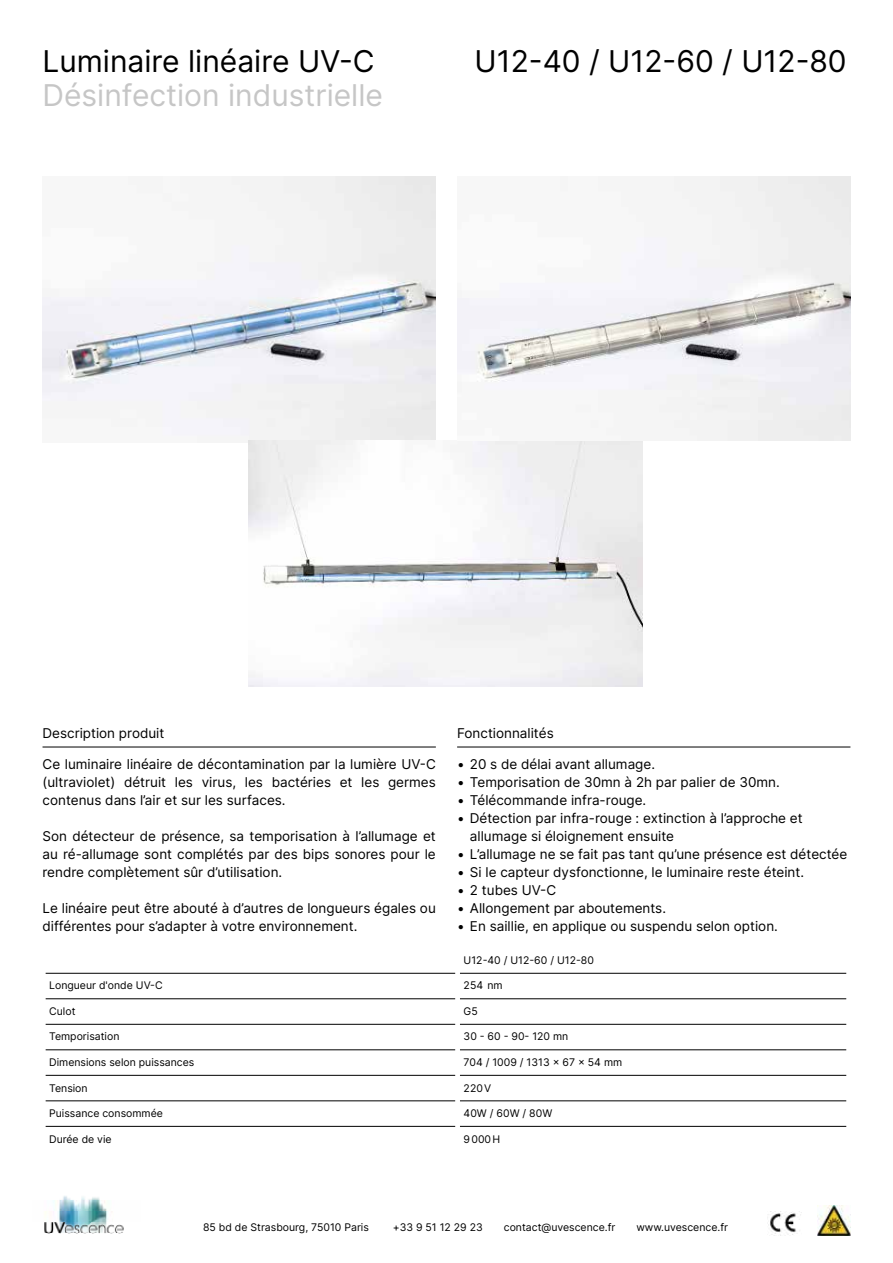
<style>
.page{position:relative;width:893px;height:1263px;background:#fff}
.page>*{position:absolute;margin:0;border:0;box-sizing:border-box;transform-origin:0 0}
.t1{font:30px "Inter";color:#000}
.t2{font:30px "Inter";color:#c6c6c6}
.t3{font:13.5px/18px "Inter";color:#000;text-align:justify}
.t4{font:10.5px "Inter";color:#000}
</style>
<div class="page">
<img style="left:43px;top:176px;width:393px;height:266px">
<img style="left:249px;top:440px;width:393px;height:246px">
<hr style="left:43px;top:747px;width:393px;height:1px;background:#000">
<hr style="left:457px;top:747px;width:393px;height:1px;background:#000">
<svg style="left:45px;top:972px;width:801px;height:154px"></svg>
<hr style="left:460px;top:973px;width:386px;height:1px;background:#000">
<hr style="left:460px;top:998px;width:386px;height:1px;background:#000">
<hr style="left:460px;top:1024px;width:386px;height:1px;background:#000">
<hr style="left:460px;top:1049px;width:386px;height:1px;background:#000">
<hr style="left:460px;top:1075px;width:386px;height:1px;background:#000">
<hr style="left:460px;top:1100px;width:386px;height:1px;background:#000">
<hr style="left:460px;top:1126px;width:386px;height:1px;background:#000">
<hr style="left:45px;top:973px;width:410px;height:1px;background:#000">
<hr style="left:45px;top:998px;width:410px;height:1px;background:#000">
<hr style="left:45px;top:1024px;width:410px;height:1px;background:#000">
<hr style="left:45px;top:1049px;width:410px;height:1px;background:#000">
<hr style="left:45px;top:1075px;width:410px;height:1px;background:#000">
<hr style="left:45px;top:1100px;width:410px;height:1px;background:#000">
<hr style="left:45px;top:1126px;width:410px;height:1px;background:#000">
<div style="left:455px;top:948px;width:5px;height:25px;background:#fff"></div>
<div style="left:455px;top:973px;width:5px;height:26px;background:#fff"></div>
<div style="left:455px;top:999px;width:5px;height:25px;background:#fff"></div>
<div style="left:455px;top:1024px;width:5px;height:26px;background:#fff"></div>
<div style="left:455px;top:1050px;width:5px;height:25px;background:#fff"></div>
<div style="left:455px;top:1075px;width:5px;height:26px;background:#fff"></div>
<div style="left:455px;top:1101px;width:5px;height:25px;background:#fff"></div>
<img style="left:457px;top:176px;width:393px;height:264px">
<img style="left:44px;top:1196px;width:80px;height:38px">
<img style="left:817px;top:1206px;width:33px;height:29px">
<img style="left:767px;top:1211px;width:34px;height:24px">
<h1 class="t1" style="left:43px;top:39px;width:334px">Luminaire linéaire UV-C</h1>
<h1 class="t1" style="left:475px;top:39px;width:374px">U12-40 / U12-60 / U12-80</h1>
<h1 class="t2" style="left:43px;top:73px;width:342px">Désinfection industrielle</h1>
<p class="t3" style="left:43px;top:724px;width:123px">Description produit</p>
<p class="t3" style="left:43px;top:755px;width:395px">Ce luminaire linéaire de décontamination par la lumière UV-C (ultraviolet) détruit les virus, les bactéries et les germes contenus dans l’air et sur les surfaces.</p>
<p class="t3" style="left:43px;top:827px;width:395px">Son détecteur de présence, sa temporisation à l’allumage et au ré-allumage sont complétés par des bips sonores pour le rendre complètement sûr d’utilisation.</p>
<p class="t3" style="left:43px;top:899px;width:395px">Le linéaire peut être abouté à d’autres de longueurs égales ou différentes pour s’adapter à votre environnement.</p>
<p class="t3" style="left:457px;top:724px;width:98px">Fonctionnalités</p>
<p class="t3" style="left:457px;top:755px;width:199px">• 20 s de délai avant allumage.</p>
<p class="t3" style="left:457px;top:773px;width:324px">• Temporisation de 30mn à 2h par palier de 30mn.</p>
<p class="t3" style="left:457px;top:791px;width:191px">• Télécommande infra-rouge.</p>
<p class="t3" style="left:470px;top:809px;width:334px;text-indent:-13px">• Détection par infra-rouge : extinction à l’approche et allumage si éloignement ensuite</p>
<p class="t3" style="left:457px;top:845px;width:392px">• L’allumage ne se fait pas tant qu’une présence est détectée</p>
<p class="t3" style="left:457px;top:863px;width:348px">• Si le capteur dysfonctionne, le luminaire reste éteint.</p>
<p class="t3" style="left:457px;top:881px;width:101px">• 2 tubes UV-C</p>
<p class="t3" style="left:457px;top:899px;width:210px">• Allongement par aboutements.</p>
<p class="t3" style="left:457px;top:917px;width:322px">• En saillie, en applique ou suspendu selon option.</p>
<p class="t4" style="left:464px;top:952px;width:132px">U12-40 / U12-60 / U12-80</p>
<p class="t4" style="left:49px;top:978px;width:115px">Longueur d'onde UV-C</p>
<p class="t4" style="left:464px;top:978px;width:41px">254 nm</p>
<p class="t4" style="left:49px;top:1003px;width:28px">Culot</p>
<p class="t4" style="left:464px;top:1003px;width:16px">G5</p>
<p class="t4" style="left:49px;top:1029px;width:72px">Temporisation</p>
<p class="t4" style="left:464px;top:1029px;width:106px">30 - 60 - 90- 120 mn</p>
<p class="t4" style="left:49px;top:1054px;width:147px">Dimensions selon puissances</p>
<p class="t4" style="left:464px;top:1054px;width:160px">704 / 1009 / 1313 x 67 x 54 mm</p>
<p class="t4" style="left:49px;top:1080px;width:40px">Tension</p>
<p class="t4" style="left:464px;top:1080px;width:29px">220V</p>
<p class="t4" style="left:49px;top:1105px;width:115px">Puissance consommée</p>
<p class="t4" style="left:464px;top:1105px;width:90px">40W / 60W / 80W</p>
<p class="t4" style="left:49px;top:1131px;width:64px">Durée de vie</p>
<p class="t4" style="left:464px;top:1131px;width:38px">9000H</p>
<p class="t4" style="left:203px;top:1219px;width:167px">85 bd de Strasbourg, 75010 Paris</p>
<p class="t4" style="left:393px;top:1219px;width:91px">+33 9 51 12 29 23</p>
<p class="t4" style="left:504px;top:1219px;width:113px">contact@uvescence.fr</p>
<p class="t4" style="left:636px;top:1219px;width:93px">www.uvescence.fr</p>
</div>
